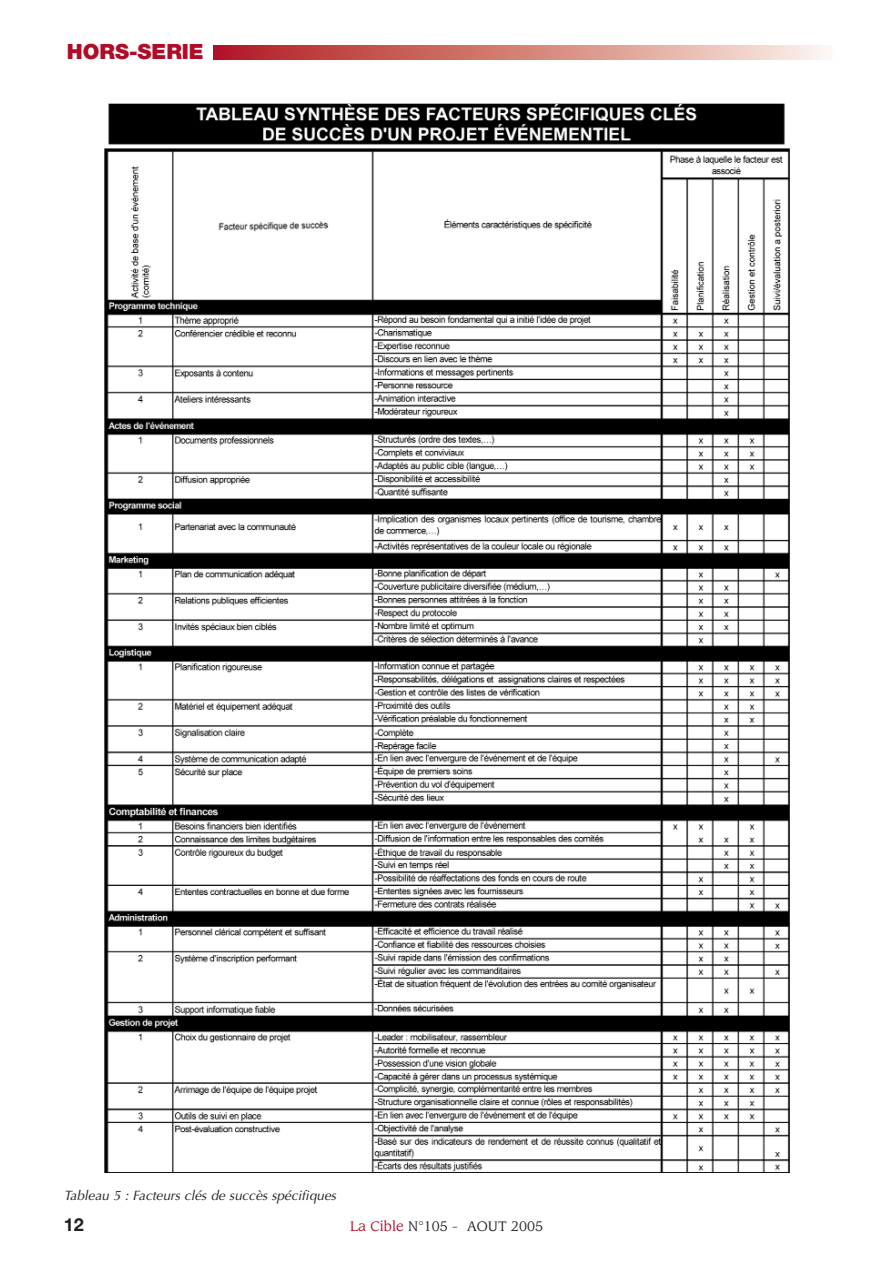
<style>
.page{position:relative;width:893px;height:1263px;background:#fff}
.page>*{position:absolute;margin:0;border:0;box-sizing:border-box;transform-origin:0 0}
.t1{font:900 21px "Helvetica Neue";color:#b00c28}
.t2{font:700 18px "Helvetica Neue";color:#231f20}
.t3{font:italic 13.5px "Optima";color:#231f20}
.t4{font:13.5px "Leawood";color:#231f20}
.s1{color:#b00c28}
</style>
<div class="page">
<svg style="left:214px;top:45px;width:612px;height:15px;background:#d5837d"></svg>
<img style="left:105px;top:104px;width:684px;height:1068px">
<h1 class="t1" style="left:67px;top:44px;width:138px">HORS-SERIE</h1>
<p class="t3" style="left:64px;top:1190px;width:274px">Tableau 5 : Facteurs clés de succès spécifiques</p>
<h2 class="t2" style="left:64px;top:1218px;width:22px">12</h2>
<p class="t4" style="left:350px;top:1220px;width:194px"><span class="s1">La Cible</span> N°105 - AOUT 2005</p>
</div>
